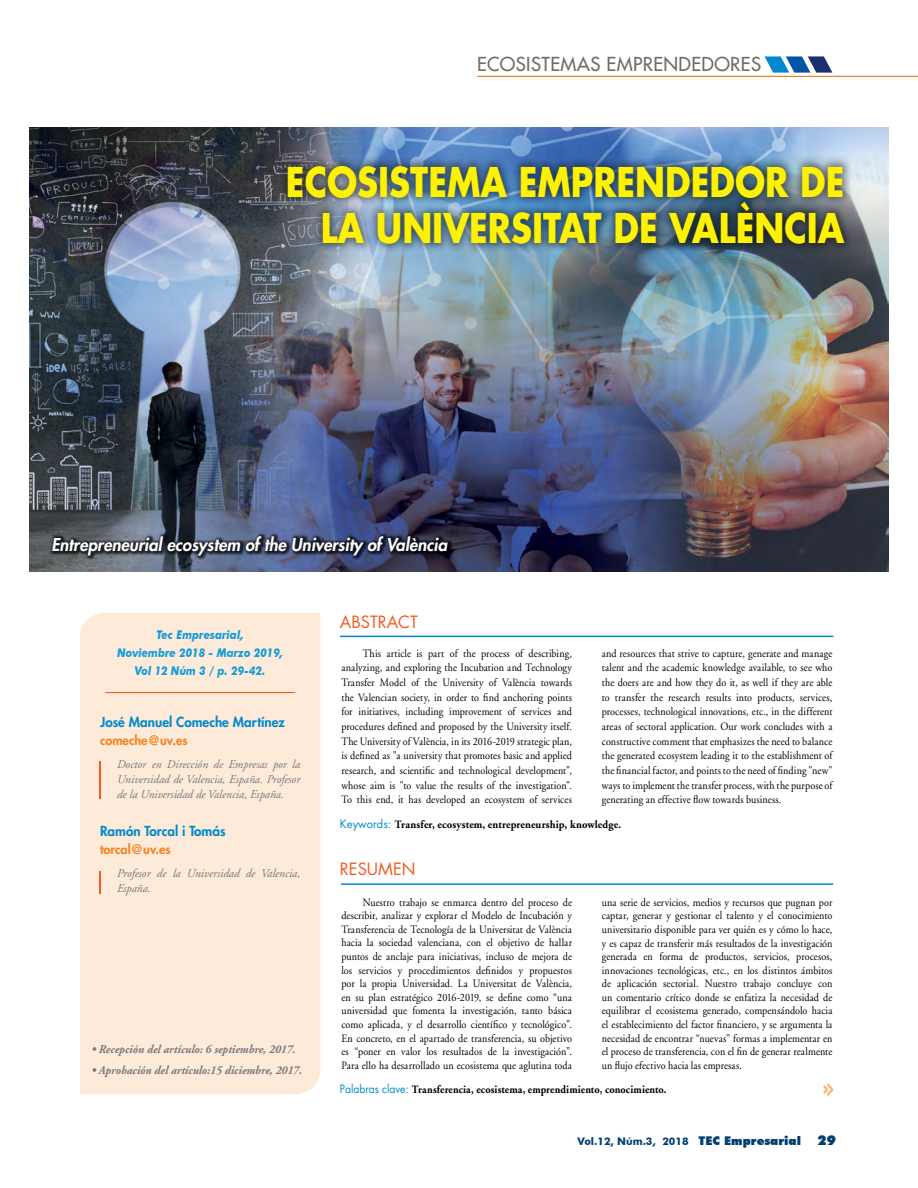
<style>
.page{position:relative;width:918px;height:1188px;background:#fff}
.page>*{position:absolute;margin:0;border:0;box-sizing:border-box;transform-origin:0 0}
.t1{font:700 39.9px/46.7px "Futura";color:#fff200;text-align:right;scale:.85 1}
.t2{font:18.75px "Futura";letter-spacing:.02em;color:#6d6e67}
.t3{font:italic 800 17.25px "Futura";color:#fff}
.t4{font:16.5px "Futura";color:#f15a22}
.t5{font:800 13.5px "Futura";color:#0089cf}
.t6{font:800 12.75px "Futura";color:#f58220}
.t7{font:italic 12px/15px "Adobe Garamond";color:#77787b;text-align:justify}
.t8{font:italic 700 12px "Adobe Garamond";color:#77787b;scale:.94 1}
.t9{font:italic 700 12px/18px "Futura BT";color:#109dd9;text-align:center;scale:.89 1}
.t10{font:11.25px/13.6px "Adobe Garamond";letter-spacing:.01em;color:#000;text-align:justify;scale:.9 1}
.t11{font:700 11.25px "Adobe Garamond";letter-spacing:.01em;color:#000;scale:.92 1}
.t12{font:700 11.25px "Adobe Garamond";letter-spacing:.01em;color:#000;scale:.95 1}
.t13{font:700 10.5px "Futura BT";color:#003d71}
.s1{font-family:"Futura";font-weight:400;color:#0089cf}
.s2{font-weight:900;font-size:12px}
.s3{font-weight:900;font-size:13.5px}
</style>
<div class="page">
<img style="left:30px;top:128px;width:858px;height:444px">
<div style="left:49px;top:533px;width:403px;height:27px;background:#000;opacity:.75"></div>
<div style="left:278px;top:156px;width:576px;height:98px;background:#000;opacity:.5"></div>
<hr style="left:477px;top:76px;width:441px;height:1px;background:#f58220">
<svg style="left:765px;top:56px;width:67px;height:17px"></svg>
<hr style="left:341px;top:883px;width:492px;height:2px;background:#0089cf">
<hr style="left:340px;top:636px;width:493px;height:1px;background:#0089cf">
<div style="left:80px;top:613px;width:240px;height:481px;background:#feead9"></div>
<hr style="left:100px;top:761px;width:1px;height:38px;background:#f15a22">
<svg style="left:100px;top:871px;width:1px;height:23px"></svg>
<svg style="left:104px;top:692px;width:192px;height:1px"></svg>
<svg style="left:823px;top:1084px;width:10px;height:12px"></svg>
<h2 class="t2" style="left:477px;top:53px;width:286px">ECOSISTEMAS EMPRENDEDORES</h2>
<h1 class="t1" style="left:286px;top:158px;width:658px">ECOSISTEMA EMPRENDEDOR DE<br>LA UNIVERSITAT DE VALÈNCIA</h1>
<h3 class="t3" style="left:51px;top:534px;width:397px">Entrepreneurial ecosystem of the University of València</h3>
<p class="t9" style="left:117px;top:626px;width:188px">Tec Empresarial,<br>Noviembre 2018 - Marzo 2019,<br>Vol 12 Núm 3 / p. 29-42.</p>
<p class="t5" style="left:100px;top:713px;width:186px">José Manuel Comeche Martínez</p>
<p class="t6" style="left:100px;top:732px;width:89px">comeche@uv.es</p>
<p class="t7" style="left:117px;top:757px;width:185px">Doctor en Dirección de Empresas por la Universidad de Valencia, España. Profesor de la Universidad de Valencia, España.</p>
<p class="t5" style="left:100px;top:822px;width:127px">Ramón Torcal i Tomás</p>
<p class="t6" style="left:100px;top:841px;width:72px">torcal@uv.es</p>
<p class="t7" style="left:117px;top:867px;width:185px">Profesor de la Universidad de Valencia,<br>España.</p>
<p class="t8" style="left:91px;top:1043px;width:219px">• Recepción del artículo: 6 septiembre, 2017.</p>
<p class="t8" style="left:91px;top:1064px;width:226px">• Aprobación del artículo:15 diciembre, 2017.</p>
<h3 class="t4" style="left:340px;top:612px;width:79px">ABSTRACT</h3>
<p class="t10" style="left:341px;top:646px;width:258px;line-height:14.7px;text-indent:21px">This article is part of the process of describing, analyzing, and exploring the Incubation and Technology Transfer Model of the University of València towards the Valencian society, in order to find anchoring points for initiatives, including improvement of services and procedures defined and proposed by the University itself.<br>The University of València, in its 2016-2019 strategic plan, is defined as "a university that promotes basic and applied research, and scientific and technological development", whose aim is "to value the results of the investigation".<br>To this end, it has developed an ecosystem of services</p>
<p class="t10" style="left:602px;top:646px;width:258px;line-height:14.7px">and resources that strive to capture, generate and manage talent and the academic knowledge available, to see who the doers are and how they do it, as well if they are able to transfer the research results into products, services, processes, technological innovations, etc., in the different areas of sectoral application. Our work concludes with a constructive comment that emphasizes the need to balance the generated ecosystem leading it to the establishment of the financial factor, and points to the need of finding "new" ways to implement the transfer process, with the purpose of generating an effective flow towards business.</p>
<p class="t12" style="left:340px;top:818px;width:298px"><span class="s1">Keywords:</span> Transfer, ecosystem, entrepreneurship, knowledge.</p>
<h3 class="t4" style="left:340px;top:858px;width:77px">RESUMEN</h3>
<p class="t10" style="left:341px;top:896px;width:258px;text-indent:21px">Nuestro trabajo se enmarca dentro del proceso de describir, analizar y explorar el Modelo de Incubación y Transferencia de Tecnología de la Universitat de València hacia la sociedad valenciana, con el objetivo de hallar puntos de anclaje para iniciativas, incluso de mejora de los servicios y procedimientos definidos y propuestos por la propia Universidad. La Universitat de València, en su plan estratégico 2016-2019, se define como “una universidad que fomenta la investigación, tanto básica como aplicada, y el desarrollo científico y tecnológico”.<br>En concreto, en el apartado de transferencia, su objetivo es “poner en valor los resultados de la investigación”.<br>Para ello ha desarrollado un ecosistema que aglutina toda</p>
<p class="t10" style="left:602px;top:896px;width:258px">una serie de servicios, medios y recursos que pugnan por captar, generar y gestionar el talento y el conocimiento universitario disponible para ver quién es y cómo lo hace, y es capaz de transferir más resultados de la investigación generada en forma de productos, servicios, procesos, innovaciones tecnológicas, etc., en los distintos ámbitos de aplicación sectorial. Nuestro trabajo concluye con un comentario crítico donde se enfatiza la necesidad de equilibrar el ecosistema generado, compensándolo hacia el establecimiento del factor financiero, y se argumenta la necesidad de encontrar “nuevas” formas a implementar en el proceso de transferencia, con el fin de generar realmente un flujo efectivo hacia las empresas.</p>
<p class="t11" style="left:340px;top:1084px;width:357px"><span class="s1">Palabras clave:</span> Transferencia, ecosistema, emprendimiento, conocimiento.</p>
<p class="t13" style="left:578px;top:1135px;width:260px">Vol.12, Núm.3, 2018 <span class="s2">TEC Empresarial</span> <span class="s3">29</span></p>
</div>
